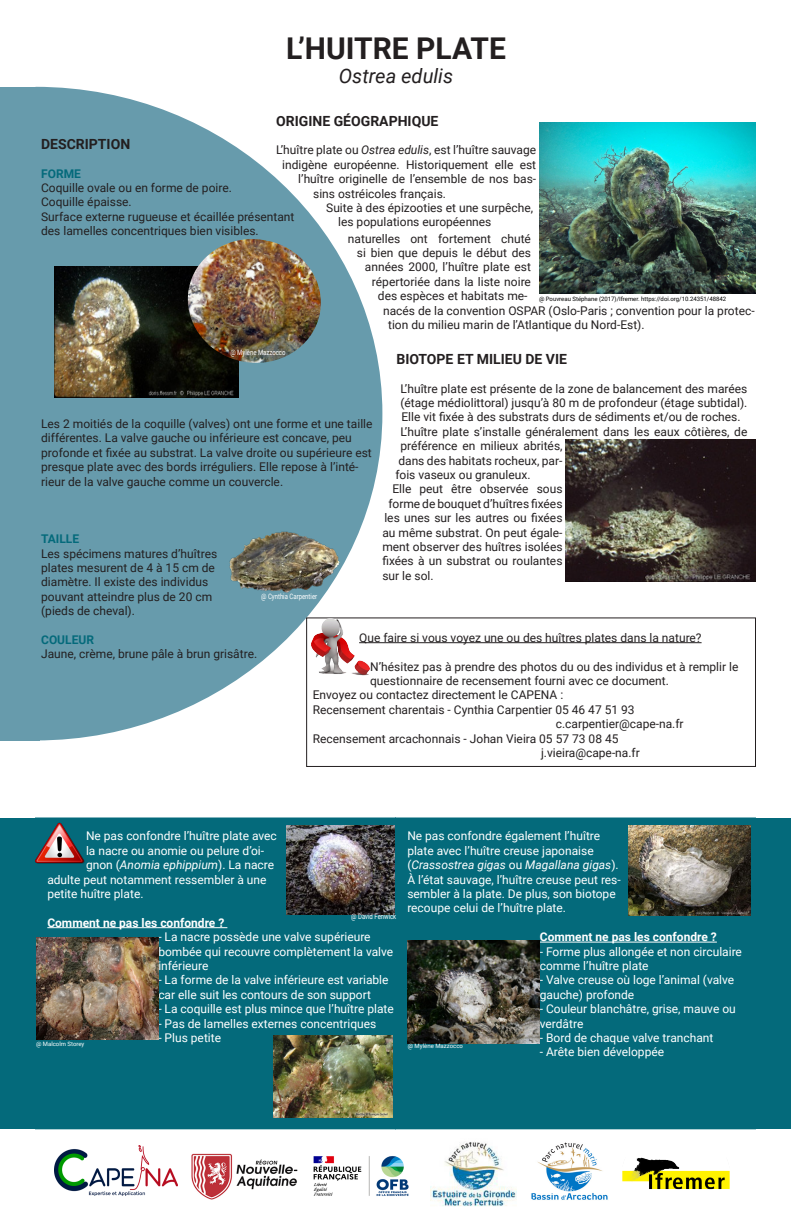
<style>
.page{position:relative;width:792px;height:1224px;background:#fff}
.page>*{position:absolute;margin:0;border:0;box-sizing:border-box;transform-origin:0 0}
.t1{font:700 30px "Roboto";color:#231f20}
.t2{font:italic 20px "Roboto";color:#231f20}
.t3{font:700 14px "Roboto";color:#231f20}
.t4{font:12px/14.4px "Roboto";color:#231f20}
.t5{font:12px/14.4px "Roboto";color:#fff}
.t6{font:700 12px "Roboto";color:#fff}
.t7{font:italic 12px "Roboto";color:#fff}
.t8{font:700 12px "Roboto";color:#046a7b}
.t9{font:7.5px "Roboto";color:#fff;scale:.8 1}
.t10{font:6px "Roboto";color:#000}
.t11{font:6px "Roboto";color:#fff}
.s1{font-style:italic}
.s2{font-style:normal}
</style>
<div class="page">
<svg style="left:40px;top:87px;width:342px;height:653px;fill:#679bac"></svg>
<img style="left:54px;top:266px;width:184px;height:131px">
<div style="left:0;top:87px;width:40px;height:653px;background:#679bac"></div>
<img style="left:54px;top:1145px;width:123px;height:51px">
<img style="left:191px;top:1153px;width:107px;height:46px">
<img style="left:431px;top:1142px;width:86px;height:65px">
<img style="left:539px;top:122px;width:217px;height:172px">
<img style="left:565px;top:439px;width:191px;height:142px">
<div style="left:0;top:818px;width:791px;height:311px;background:#046a7b"></div>
<hr style="left:47px;top:927px;width:180px;height:1px;background:#fff">
<hr style="left:540px;top:942px;width:177px;height:1px;background:#fff">
<img style="left:35px;top:822px;width:50px;height:42px">
<img style="left:287px;top:825px;width:108px;height:89px">
<img style="left:36px;top:937px;width:122px;height:102px">
<img style="left:273px;top:1036px;width:120px;height:82px">
<img style="left:629px;top:825px;width:122px;height:90px">
<img style="left:408px;top:940px;width:132px;height:104px">
<img style="left:531px;top:1142px;width:77px;height:58px">
<img style="left:313px;top:1156px;width:96px;height:40px">
<img style="left:221px;top:520px;width:123px;height:74px">
<hr style="left:359px;top:642px;width:343px;height:1px;background:#231f20">
<div style="left:306px;top:617px;width:450px;height:150px;border:1px solid #231f20"></div>
<img style="left:311px;top:618px;width:59px;height:58px">
<img style="left:182px;top:239px;width:144px;height:130px">
<img style="left:622px;top:1157px;width:108px;height:33px">
<p class="t1" style="left:286px;top:27px;width:221px">L’HUITRE PLATE</p>
<p class="t2" style="left:339px;top:61px;width:116px">Ostrea edulis</p>
<p class="t3" style="left:276px;top:111px;width:164px">ORIGINE GÉOGRAPHIQUE</p>
<p class="t4" style="left:276px;top:142px;width:261px">L’huître plate ou <span class="s1">Ostrea edulis</span>, est l’huître sauvage</p>
<p class="t4" style="left:282px;top:157px;width:255px">indigène européenne. Historiquement elle est</p>
<p class="t4" style="left:298px;top:171px;width:239px">l’huître originelle de l’ensemble de nos bas-</p>
<p class="t4" style="left:313px;top:186px;width:134px">sins ostréicoles français.</p>
<p class="t4" style="left:326px;top:200px;width:208px">Suite à des épizooties et une surpêche,</p>
<p class="t4" style="left:338px;top:214px;width:155px">les populations européennes</p>
<p class="t3" style="left:41px;top:134px;width:91px">DESCRIPTION</p>
<p class="t8" style="left:41px;top:165px;width:41px">FORME</p>
<p class="t4" style="left:41px;top:180px;width:192px">Coquille ovale ou en forme de poire.</p>
<p class="t4" style="left:41px;top:194px;width:92px">Coquille épaisse.</p>
<p class="t4" style="left:41px;top:209px;width:255px">Surface externe rugueuse et écaillée présentant des lamelles concentriques bien visibles.</p>
<p class="t4" style="left:348px;top:231px;width:185px;text-align:right">naturelles ont fortement chuté si bien que depuis le début des années 2000, l’huître plate est répertoriée dans la liste noire<br>des espèces et habitats me-</p>
<p class="t10" style="left:539px;top:295px;width:189px">@ Pouvreau Stéphane (2017)/Ifremer. https://doi.org/10.24351/48842</p>
<p class="t4" style="left:388px;top:303px;width:368px;text-indent:-5px">nacés de la convention OSPAR (Oslo-Paris ; convention pour la protec&shy;tion du milieu marin de l’Atlantique du Nord-Est).</p>
<p class="t9" style="left:230px;top:347px;width:70px">@ Mylène Mazzocco</p>
<p class="t3" style="left:396px;top:349px;width:172px">BIOTOPE ET MILIEU DE VIE</p>
<p class="t4" style="left:400px;top:381px;width:349px;text-align:justify">L’huître plate est présente de la zone de balancement des marées (étage médiolittoral) jusqu’à 80 m de profondeur (étage subtidal).<br>Elle vit fixée à des substrats durs de sédiments et/ou de roches.</p>
<p class="t4" style="left:400px;top:424px;width:349px">L’huître plate s’installe généralement dans les eaux côtières, de</p>
<p class="t4" style="left:400px;top:438px;width:164px">préférence en milieux abrités,</p>
<p class="t4" style="left:398px;top:453px;width:166px">dans des habitats rocheux, par-</p>
<p class="t4" style="left:395px;top:467px;width:137px">fois vaseux ou granuleux.</p>
<p class="t4" style="left:392px;top:482px;width:172px">Elle peut être observée sous</p>
<p class="t4" style="left:388px;top:496px;width:176px">forme de bouquet d’huîtres fixées</p>
<p class="t4" style="left:384px;top:510px;width:180px">les unes sur les autres ou fixées</p>
<p class="t4" style="left:382px;top:525px;width:182px">au même substrat. On peut égale-</p>
<p class="t4" style="left:382px;top:539px;width:182px">ment observer des huîtres isolées</p>
<p class="t4" style="left:382px;top:554px;width:182px">fixées à un substrat ou roulantes</p>
<p class="t4" style="left:382px;top:568px;width:53px">sur le sol.</p>
<p class="t4" style="left:41px;top:416px;width:333px">Les 2 moitiés de la coquille (valves) ont une forme et une taille différentes. La valve gauche ou inférieure est concave, peu profonde et fixée au substrat. La valve droite ou supérieure est presque plate avec des bords irréguliers. Elle repose à l’inté&shy;rieur de la valve gauche comme un couvercle.</p>
<p class="t8" style="left:41px;top:531px;width:40px">TAILLE</p>
<p class="t4" style="left:41px;top:546px;width:178px">Les spécimens matures d’huîtres plates mesurent de 4 à 15 cm de diamètre. Il existe des individus pouvant atteindre plus de 20 cm (pieds de cheval).</p>
<p class="t8" style="left:41px;top:631px;width:54px">COULEUR</p>
<p class="t4" style="left:41px;top:647px;width:218px">Jaune, crème, brune pâle à brun grisâtre.</p>
<p class="t9" style="left:261px;top:591px;width:72px">@ Cynthia Carpentier</p>
<p class="t4" style="left:359px;top:630px;width:344px">Que faire si vous voyez une ou des huîtres plates dans la nature?</p>
<p class="t4" style="left:370px;top:659px;width:370px">N’hésitez pas à prendre des photos du ou des individus et à remplir le questionnaire de recensement fourni avec ce document.</p>
<p class="t4" style="left:313px;top:688px;width:252px">Envoyez ou contactez directement le CAPENA :</p>
<p class="t4" style="left:313px;top:702px;width:323px">Recensement charentais - Cynthia Carpentier 05 46 47 51 93</p>
<p class="t4" style="left:556px;top:716px;width:129px">c.carpentier@cape-na.fr</p>
<p class="t4" style="left:313px;top:731px;width:307px">Recensement arcachonnais - Johan Vieira 05 57 73 08 45</p>
<p class="t4" style="left:541px;top:745px;width:100px">j.vieira@cape-na.fr</p>
<p class="t5" style="left:86px;top:829px;width:192px">Ne pas confondre l’huître plate avec</p>
<p class="t5" style="left:86px;top:843px;width:180px">la nacre ou anomie ou pelure d’oi-</p>
<p class="t7" style="left:86px;top:857px;width:190px"><span class="s2">gnon (</span>Anomia ephippium<span class="s2">). La nacre</span></p>
<p class="t5" style="left:47px;top:872px;width:221px">adulte peut notamment ressembler à une</p>
<p class="t5" style="left:47px;top:886px;width:98px">petite huître plate.</p>
<p class="t6" style="left:47px;top:914px;width:179px">Comment ne pas les confondre ?</p>
<p class="t5" style="left:158px;top:929px;width:236px">- La nacre possède une valve supérieure bombée qui recouvre complètement la valve inférieure</p>
<p class="t5" style="left:158px;top:973px;width:232px">- La forme de la valve inférieure est variable car elle suit les contours de son support</p>
<p class="t5" style="left:158px;top:1001px;width:237px">- La coquille est plus mince que l’huître plate</p>
<p class="t5" style="left:158px;top:1016px;width:219px">- Pas de lamelles externes concentriques</p>
<p class="t5" style="left:158px;top:1030px;width:64px">- Plus petite</p>
<p class="t5" style="left:407px;top:829px;width:215px">Ne pas confondre également l’huître plate avec l’huître creuse japonaise (<span class="s1">Crassostrea gigas</span> ou <span class="s1">Magallana gigas</span>).<br>À l’état sauvage, l’huître creuse peut res&shy;sembler à la plate. De plus, son biotope recoupe celui de l’huître plate.</p>
<p class="t6" style="left:540px;top:929px;width:179px">Comment ne pas les confondre ?</p>
<p class="t5" style="left:540px;top:944px;width:204px">- Forme plus allongée et non circulaire comme l’huître plate</p>
<p class="t5" style="left:540px;top:973px;width:196px">- Valve creuse où loge l’animal (valve gauche) profonde</p>
<p class="t5" style="left:540px;top:1001px;width:197px">- Couleur blanchâtre, grise, mauve ou verdâtre</p>
<p class="t5" style="left:540px;top:1030px;width:175px">- Bord de chaque valve tranchant</p>
<p class="t5" style="left:540px;top:1045px;width:126px">- Arête bien développée</p>
<p class="t9" style="left:351px;top:912px;width:58px">@ David Fenwick</p>
<p class="t11" style="left:36px;top:1040px;width:50px">@ Malcolm Storey</p>
<p class="t11" style="left:408px;top:1042px;width:57px">@ Mylène Mazzocco</p>
</div>
